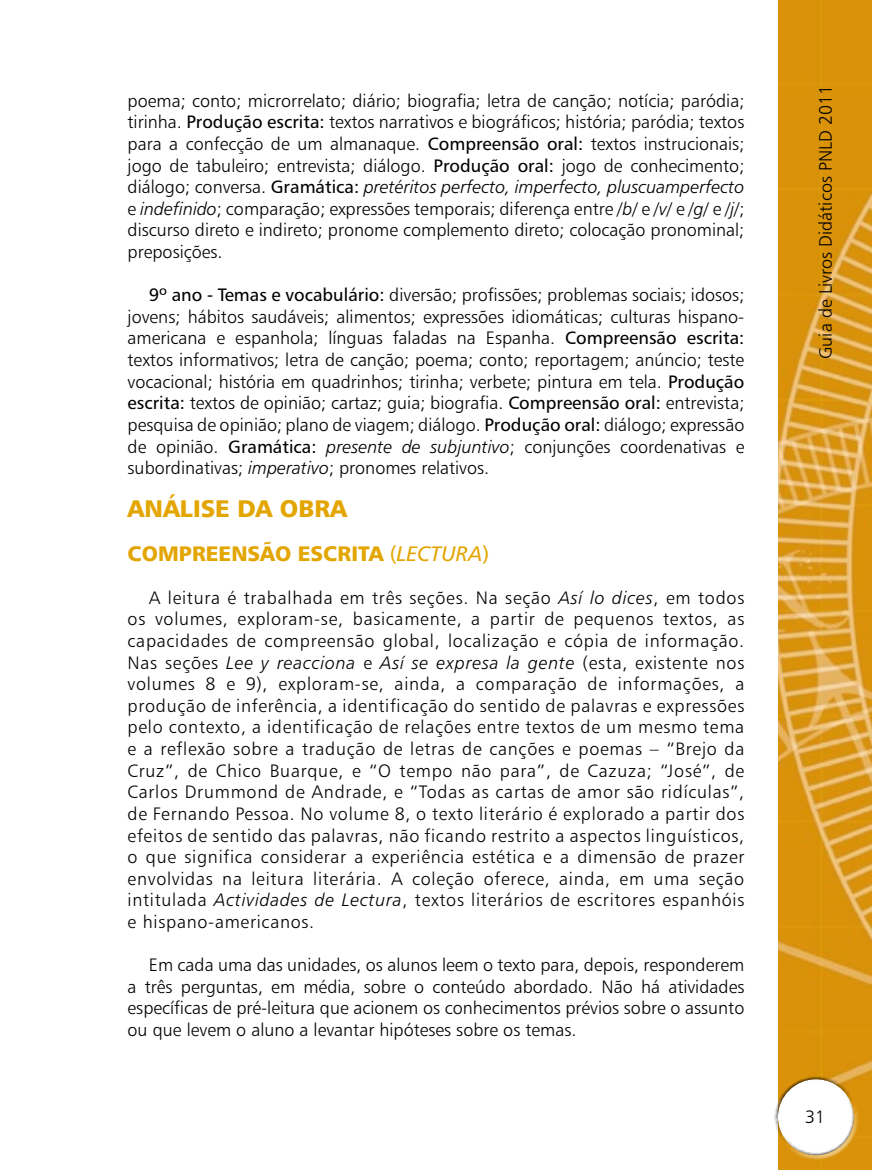
<style>
.page{position:relative;width:872px;height:1170px;background:#fff}
.page>*{position:absolute;margin:0;border:0;box-sizing:border-box;transform-origin:0 0}
.TT_2_RESENHAS{font:24px "Humanist 777 BT Black B";color:#e3a500}
.TT_3{font:21px "Humanist 777 BT Black B";color:#e3a500}
.TT_3-2{font:21px "Humanist 777 BT Italic B";color:#e3a500}
.TXT{font:18px/21.6px "Humanist 777 BT Light B";color:#000;text-align:justify}
.s1{font-family:"Humanist 777 BT Roman B"}
.s2{font-family:"Humanist 777 BT Light Italic B"}
</style>
<div class="page">
<img style="left:778px;top:0;width:94px;height:1169px">
<div style="left:767px;top:1068px;width:96px;height:95px;background:#000;opacity:.75"></div>
<p class="TXT" style="left:128px;top:89px;width:618px">poema; conto; microrrelato; diário; biografia; letra de canção; notícia; paródia; tirinha. <span class="s1">Produção escrita:</span> textos narrativos e biográficos; história; paródia; textos para a confecção de um almanaque. <span class="s1">Compreensão oral:</span> textos instrucionais; jogo de tabuleiro; entrevista; diálogo. <span class="s1">Produção oral:</span> jogo de conhecimento; diálogo; conversa. <span class="s1">Gramática:</span> <span class="s2">pretéritos perfecto, imperfecto, pluscuamperfecto </span>e <span class="s2">indefinido</span>; comparação; expressões temporais; diferença entre /<span class="s2">b</span>/ e /<span class="s2">v</span>/ e /<span class="s2">g</span>/ e /<span class="s2">j</span>/; discurso direto e indireto; pronome complemento direto; colocação pronominal; preposições.</p>
<p class="TXT" style="left:128px;top:284px;width:618px;text-indent:21px"><span class="s1">9º ano - Temas e vocabulário:</span> diversão; profissões; problemas sociais; idosos; jovens; hábitos saudáveis; alimentos; expressões idiomáticas; culturas hispano&shy;americana e espanhola; línguas faladas na Espanha. <span class="s1">Compreensão escrita: </span>textos informativos; letra de canção; poema; conto; reportagem; anúncio; teste vocacional; história em quadrinhos; tirinha; verbete; pintura em tela. <span class="s1">Produção escrita:</span> textos de opinião; cartaz; guia; biografia. <span class="s1">Compreensão oral:</span> entrevista; pesquisa de opinião; plano de viagem; diálogo. <span class="s1">Produção oral:</span> diálogo; expressão de opinião. <span class="s1">Gramática:</span> <span class="s2">presente de subjuntivo</span>; conjunções coordenativas e subordinativas; <span class="s2">imperativo</span>; pronomes relativos.</p>
<p class="TT_2_RESENHAS" style="left:128px;top:493px;width:78px">ANÁLISE</p>
<p class="TT_2_RESENHAS" style="left:237px;top:493px;width:61px">DA OBRA</p>
<p class="TT_3" style="left:128px;top:539px;width:18px">COM</p>
<p class="TT_3" style="left:179px;top:539px;width:28px">PREENSÃO</p>
<p class="TT_3" style="left:298px;top:539px;width:14px">ESCRITA</p>
<p class="TT_3-2" style="left:390px;top:540px;width:101px"><span class="s1">(</span>LECTURA<span class="s1">)</span></p>
<p class="TXT" style="left:128px;top:586px;width:618px;text-indent:21px">A leitura é trabalhada em três seções. Na seção <span class="s2">Así lo dices</span>, em todos os volumes, exploram-se, basicamente, a partir de pequenos textos, as capacidades de compreensão global, localização e cópia de informação.<br>Nas seções <span class="s2">Lee y reacciona</span> e <span class="s2">Así se expresa la gente</span> (esta, existente nos volumes 8 e 9), exploram-se, ainda, a comparação de informações, a produção de inferência, a identificação do sentido de palavras e expressões pelo contexto, a identificação de relações entre textos de um mesmo tema e a reflexão sobre a tradução de letras de canções e poemas – “Brejo da Cruz”, de Chico Buarque, e “O tempo não para”, de Cazuza; “José”, de Carlos Drummond de Andrade, e “Todas as cartas de amor são ridículas”, de Fernando Pessoa. No volume 8, o texto literário é explorado a partir dos efeitos de sentido das palavras, não ficando restrito a aspectos linguísticos, o que significa considerar a experiência estética e a dimensão de prazer envolvidas na leitura literária. A coleção oferece, ainda, em uma seção intitulada <span class="s2">Actividades de Lectura</span>, textos literários de escritores espanhóis e hispano-americanos.</p>
<p class="TXT" style="left:128px;top:953px;width:618px;text-indent:21px">Em cada uma das unidades, os alunos leem o texto para, depois, responderem a três perguntas, em média, sobre o conteúdo abordado. Não há atividades específicas de pré-leitura que acionem os conhecimentos prévios sobre o assunto ou que levem o aluno a levantar hipóteses sobre os temas.</p>
<p class="TXT" style="left:814px;top:359px;width:275px;rotate:-90deg">Guia de Livros Didáticos PNLD 2011</p>
<p class="TXT" style="left:805px;top:1105px;width:22px">31</p>
</div>
